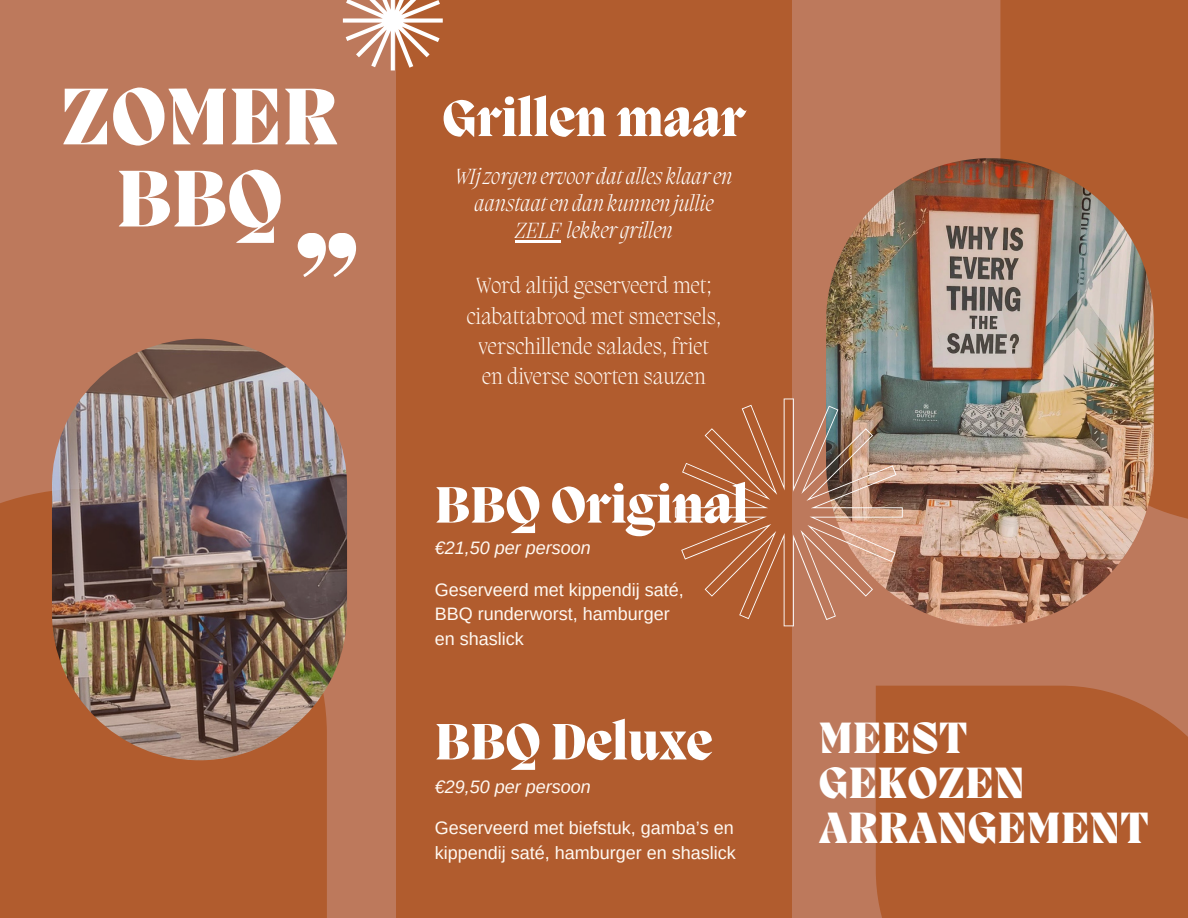
<style>
.page{position:relative;width:1188px;height:918px;background:#bd795c}
.page>*{position:absolute;margin:0;border:0;box-sizing:border-box;transform-origin:0 0}
.t1{font:800 82.5px "Migra";color:#fff}
.t2{font:800 52.5px "Migra";color:#fff}
.t3{font:800 45px/45px "Migra";color:#fff}
.t4{font:200 22.5px/30.3px "Migra";color:#fff9f2;text-align:center}
.t5{font:italic 200 22.5px/27px "Migra";color:#fff;text-align:center}
.t6{font:18px/24.8px "Arimo";color:#fff9f2}
.t7{font:italic 18px "Arimo";color:#fff9f2}
</style>
<div class="page">
<svg style="left:298px;top:233px;width:58px;height:44px"></svg>
<div style="left:396px;top:0;width:396px;height:918px;background:#b15c2e"></div>
<div style="left:0;top:489px;width:327px;height:429px;background:#b15c2e"></div>
<div style="left:1000px;top:0;width:188px;height:525px;background:#b15c2e"></div>
<img style="left:52px;top:339px;width:295px;height:421px;border-radius:148px">
<img style="left:826px;top:158px;width:328px;height:468px;border-radius:164px">
<div style="left:876px;top:686px;width:312px;height:232px;background:#b15c2e"></div>
<hr style="left:515px;top:240px;width:46px;height:2px;background:#fff">
<svg style="left:343px;top:0;width:100px;height:70px"></svg>
<svg style="left:675px;top:399px;width:228px;height:227px"></svg>
<p class="t1" style="left:61px;top:78px;width:279px">ZOMER</p>
<p class="t2" style="left:442px;top:94px;width:305px">Grillen maar</p>
<p class="t1" style="left:116px;top:160px;width:168px">BBQ</p>
<p class="t5" style="left:456px;top:164px;width:278px">WIjzorgen ervoor dat alles klaar en aanstaaten dan kunnen jullie<br>ZELF lekker grillen</p>
<p class="t4" style="left:467px;top:272px;width:256px">Word altijd geserveerd met; ciabattabrood met smeersels, verschillende salades, friet en diverse soorten sauzen</p>
<p class="t2" style="left:435px;top:480px;width:315px">BBQ Original</p>
<p class="t7" style="left:435px;top:538px;width:158px">€21,50 per persoon</p>
<p class="t6" style="left:435px;top:577px;width:250px">Geserveerd met kippendij saté,<br>BBQ runderworst, hamburger en shaslick</p>
<p class="t2" style="left:435px;top:717px;width:279px">BBQ Deluxe</p>
<p class="t7" style="left:435px;top:777px;width:158px">€29,50 per persoon</p>
<p class="t6" style="left:435px;top:816px;width:303px">Geserveerd met biefstuk, gamba’s en kippendij saté, hamburger en shaslick</p>
<p class="t3" style="left:819px;top:719px;width:207px">MEEST<br>GEKOZEN</p>
<p class="t3" style="left:819px;top:809px;width:332px">ARRANGEMENT</p>
</div>
